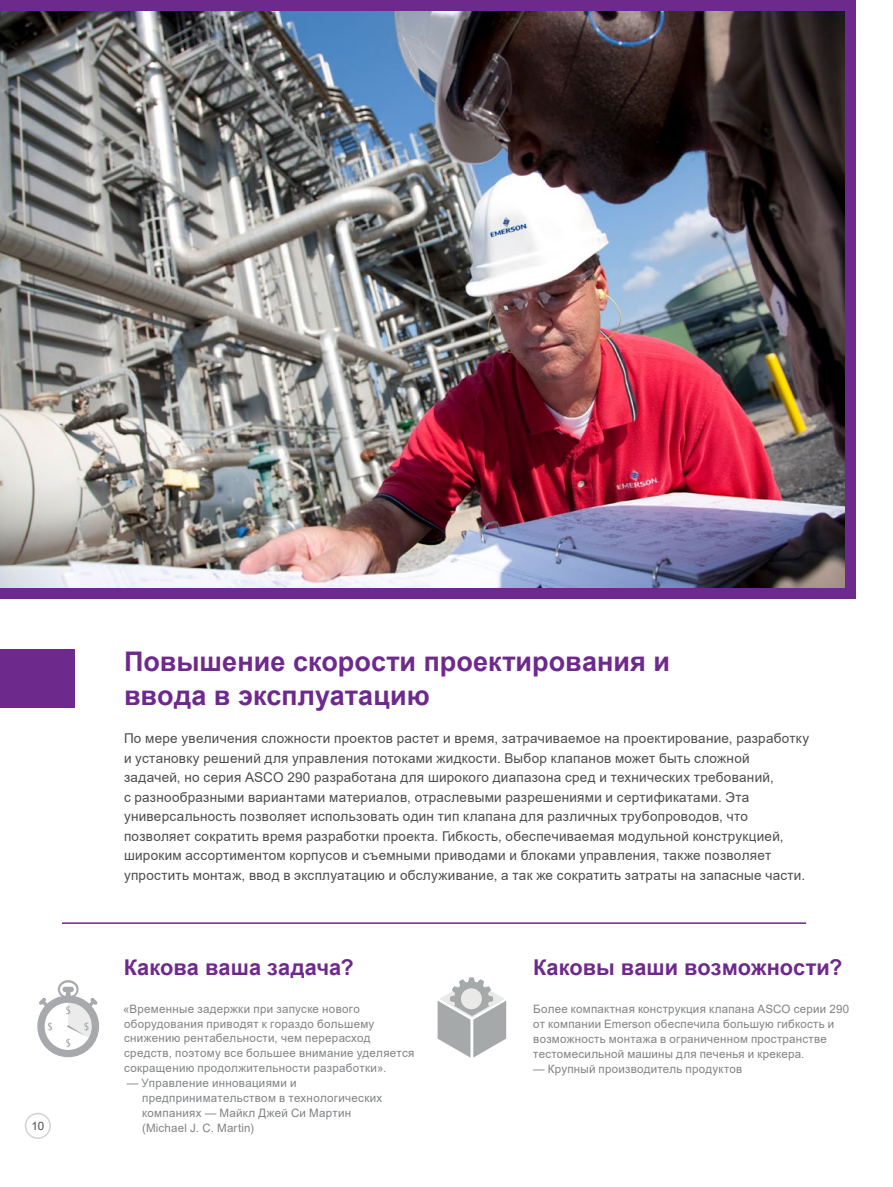
<style>
.page{position:relative;width:893px;height:1187px;background:#fff}
.page>*{position:absolute;margin:0;border:0;box-sizing:border-box;transform-origin:0 0}
.Internal_pages_title{font:700 27px/33.8px "Arial";color:#6e298d}
.Subetitle_Challenge{font:700 21.75px "Arial";letter-spacing:.005em;color:#6e298d}
.Body_Text_9pt__Purpl{font:13.5px/19.5px "Arial";letter-spacing:.02em;color:#4c4c4e}
.Body_text_Challenge{font:11.55px/14.9px "Arial";letter-spacing:.025em;color:#808284}
.Indent_Body_text_Cha{font:11.55px/15px "Arial";letter-spacing:.025em;color:#808284}
.t1{font:11.55px "Arial";color:#4c4c4e}
</style>
<div class="page">
<div style="left:25px;top:1112px;width:26px;height:26px;border:2px solid #d1d3d4;border-radius:50%"></div>
<div style="left:0;top:649px;width:74px;height:58px;background:#6e298d"></div>
<svg style="left:37px;top:980px;width:62px;height:77px"></svg>
<svg style="left:438px;top:977px;width:68px;height:80px"></svg>
<hr style="left:62px;top:922px;width:744px;height:1px;background:#6e298d">
<div style="left:0;top:0;width:856px;height:598px;background:#6e298d"></div>
<img style="left:0;top:11px;width:844px;height:576px">
<p class="t1" style="left:32px;top:1117px;width:14px">10</p>
<p class="Internal_pages_title" style="left:124px;top:645px;width:548px">Повышение скорости проектирования и ввода в эксплуатацию</p>
<p class="Body_Text_9pt__Purpl" style="left:124px;top:728px;width:687px">По мере увеличения сложности проектов растет и время, затрачиваемое на проектирование, разработку и установку решений для управления потоками жидкости. Выбор клапанов может быть сложной задачей, но серия ASCO 290 разработана для широкого диапазона сред и технических требований,<br>с разнообразными вариантами материалов, отраслевыми разрешениями и сертификатами. Эта универсальность позволяет использовать один тип клапана для различных трубопроводов, что позволяет сократить время разработки проекта. Гибкость, обеспечиваемая модульной конструкцией, широким ассортиментом корпусов и съемными приводами и блоками управления, также позволяет упростить монтаж, ввод в эксплуатацию и обслуживание, а так же сократить затраты на запасные части.</p>
<p class="Subetitle_Challenge" style="left:124px;top:952px;width:231px">Какова ваша задача?</p>
<p class="Body_text_Challenge" style="left:123px;top:1001px;width:293px">«Временные задержки при запуске нового оборудования приводят к гораздо большему снижению рентабельности, чем перерасход средств, поэтому все большее внимание уделяется сокращению продолжительности разработки».</p>
<p class="Indent_Body_text_Cha" style="left:142px;top:1075px;width:242px;text-indent:-15px">— Управление инновациями и предпринимательством в технологических компаниях — Майкл Джей Си Мартин (Michael J. C. Martin)</p>
<p class="Subetitle_Challenge" style="left:533px;top:952px;width:311px">Каковы ваши возможности?</p>
<p class="Body_text_Challenge" style="left:533px;top:1001px;width:317px">Более компактная конструкция клапана ASCO серии 290 от компании Emerson обеспечила большую гибкость и возможность монтажа в ограниченном пространстве тестомесильной машины для печенья и крекера.</p>
<p class="Body_text_Challenge" style="left:533px;top:1061px;width:210px">— Крупный производитель продуктов</p>
</div>
